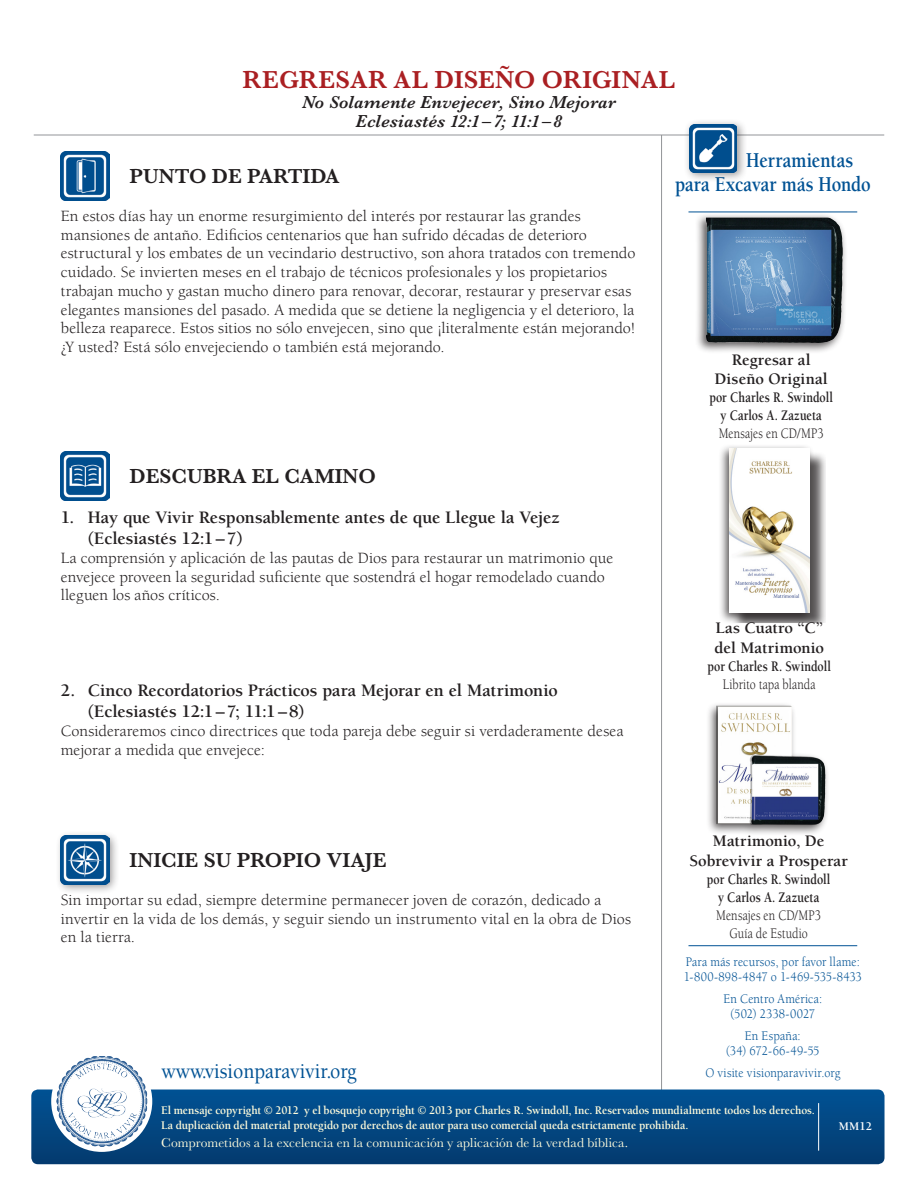
<style>
.page{position:relative;width:918px;height:1188px;background:#fff}
.page>*{position:absolute;margin:0;border:0;box-sizing:border-box;transform-origin:0 0}
.ABC_Page_Title{font:600 25.5px "Baskerville";letter-spacing:.005em;color:#aa1f22}
.t1{font:500 22.05px "Berkeley Std";color:#005294;scale:.9 1}
.t2{font:700 21.75px/24px "Berkeley Std";color:#005294;scale:.85 1}
.ABC_L1_MM_subhead{font:600 21px "Baskerville";color:#231f20}
.Heading_sub-level{font:700 18px/21px "Berkeley Std";letter-spacing:-.005em;color:#231f20}
.Page_Subtitle{font:italic 600 18px "Baskerville";letter-spacing:.01em;color:#231f20}
.t3{font:700 16.5px/19.5px "Berkeley Std";letter-spacing:.005em;color:#231f20;text-align:center}
.Body_Copy{font:16.2px/18.8px "Berkeley Std";letter-spacing:.005em;color:#231f20}
.Head{font:16.2px/18.8px "Berkeley Std";letter-spacing:.005em;color:#231f20}
.t4{font:700 15px/18px "Berkeley Std";letter-spacing:-.005em;color:#231f20;text-align:center;scale:.8 1}
.t5{font:15px/18px "Berkeley Std";letter-spacing:.005em;color:#231f20;text-align:center;scale:.8 1}
.t6{font:13.5px/15px "Berkeley Std";letter-spacing:.015em;color:#005294;text-align:center;scale:.9 1}
.t7{font:13.5px "Baskerville";letter-spacing:.005em;color:#fffcdc}
.t8{font:700 12px/15px "Berkeley Std";letter-spacing:-.01em;color:#fffcdc;scale:.95 1}
._1_Product_Name{font:700 12px "Berkeley Std";color:#fff}
</style>
<div class="page">
<hr style="left:661px;top:135px;width:1px;height:962px;background:#939598">
<hr style="left:34px;top:135px;width:850px;height:1px;background:#939598">
<div style="left:31px;top:1090px;width:854px;height:74px;background:linear-gradient(to bottom,#015294,#043b6f);border-radius:7px"></div>
<div style="left:51px;top:1051px;width:101px;height:101px;background:#fff;border-radius:50%"></div>
<img style="left:56px;top:1056px;width:91px;height:91px">
<hr style="left:818px;top:1103px;width:1px;height:48px;background:#fff">
<hr style="left:688px;top:212px;width:169px;height:1px;background:#005294">
<hr style="left:688px;top:945px;width:169px;height:1px;background:#005294">
<div style="left:684px;top:118px;width:63px;height:65px;background:#231f20;opacity:.45"></div>
<img style="left:690px;top:124px;width:47px;height:49px">
<div style="left:695px;top:213px;width:153px;height:141px;background:#231f20;opacity:.75"></div>
<img style="left:705px;top:218px;width:138px;height:126px">
<img style="left:61px;top:152px;width:48px;height:48px">
<img style="left:61px;top:452px;width:48px;height:48px">
<div style="left:55px;top:830px;width:65px;height:65px;background:#231f20;opacity:.45"></div>
<img style="left:61px;top:836px;width:48px;height:48px">
<div style="left:718px;top:443px;width:97px;height:181px;background:#231f20;opacity:.75"></div>
<div style="left:731px;top:451px;width:95px;height:172px;background:#231f20;opacity:.75"></div>
<img style="left:729px;top:449px;width:80px;height:164px">
<div style="left:705px;top:702px;width:125px;height:134px;background:#231f20;opacity:.75"></div>
<img style="left:716px;top:706px;width:110px;height:123px">
<p class="ABC_Page_Title" style="left:243px;top:65px;width:434px">REGRESAR AL DISEÑO ORIGINAL</p>
<p class="Page_Subtitle" style="left:302px;top:92px;width:315px">No Solamente Envejecer, Sino Mejorar</p>
<p class="Page_Subtitle" style="left:356px;top:111px;width:208px">Eclesiastés 12:1–7; 11:1 – 8</p>
<p class="ABC_L1_MM_subhead" style="left:130px;top:164px;width:212px">PUNTO DE PARTIDA</p>
<p class="Body_Copy" style="left:61px;top:207px;width:576px">En estos días hay un enorme resurgimiento del interés por restaurar las grandes mansiones de antaño. Edificios centenarios que han sufrido décadas de deterioro estructural y los embates de un vecindario destructivo, son ahora tratados con tremendo cuidado. Se invierten meses en el trabajo de técnicos profesionales y los propietarios trabajan mucho y gastan mucho dinero para renovar, decorar, restaurar y preservar esas elegantes mansiones del pasado. A medida que se detiene la negligencia y el deterioro, la belleza reaparece. Estos sitios no sólo envejecen, sino que ¡literalmente están mejorando! ¿Y usted? Está sólo envejeciendo o también está mejorando.</p>
<p class="ABC_L1_MM_subhead" style="left:129px;top:464px;width:248px">DESCUBRA EL CAMINO</p>
<p class="Heading_sub-level" style="left:88px;top:507px;width:473px;text-indent:-27px">1. Hay que Vivir Responsablemente antes de que Llegue la Vejez (Eclesiastés 12:1–7)</p>
<p class="Body_Copy" style="left:61px;top:549px;width:554px">La comprensión y aplicación de las pautas de Dios para restaurar un matrimonio que envejece proveen la seguridad suficiente que sostendrá el hogar remodelado cuando lleguen los años críticos.</p>
<p class="Heading_sub-level" style="left:88px;top:680px;width:471px;text-indent:-27px">2. Cinco Recordatorios Prácticos para Mejorar en el Matrimonio (Eclesiastés 12:1–7; 11:1–8)</p>
<p class="Body_Copy" style="left:61px;top:722px;width:564px">Consideraremos cinco directrices que toda pareja debe seguir si verdaderamente desea mejorar a medida que envejece:</p>
<p class="ABC_L1_MM_subhead" style="left:130px;top:848px;width:258px">INICIE SU PROPIO VIAJE</p>
<p class="Head" style="left:61px;top:891px;width:572px">Sin importar su edad, siempre determine permanecer joven de corazón, dedicado a invertir en la vida de los demás, y seguir siendo un instrumento vital en la obra de Dios en la tierra.</p>
<h2 class="t1" style="left:162px;top:1058px;width:218px">www.visionparavivir.org</h2>
<h3 class="t2" style="left:675px;top:149px;width:232px;text-indent:71px">Herramientas para Excavar más Hondo</h3>
<p class="t3" style="left:715px;top:350px;width:115px">Regresar al<br>Diseño Original</p>
<p class="t4" style="left:709px;top:389px;width:156px">por Charles R. Swindoll y Carlos A. Zazueta</p>
<p class="t5" style="left:719px;top:425px;width:132px">Mensajes en CD/MP3</p>
<p class="t3" style="left:715px;top:619px;width:111px;text-align:left">Las Cuatro “C” del Matrimonio</p>
<p class="t4" style="left:708px;top:657px;width:156px">por Charles R. Swindoll</p>
<p class="t5" style="left:723px;top:675px;width:117px">Librito tapa blanda</p>
<p class="t3" style="left:689px;top:831px;width:160px">Matrimonio, De<br>Sobrevivir a Prosperar</p>
<p class="t4" style="left:707px;top:870px;width:156px">por Charles R. Swindoll y Carlos A. Zazueta</p>
<p class="t5" style="left:716px;top:906px;width:133px">Mensajes en CD/MP3<br>Guía de Estudio</p>
<p class="t6" style="left:684px;top:955px;width:199px;text-align:left">Para más recursos, por favor llame:<br>1-800-898-4847 o 1-469-535-8433</p>
<p class="t6" style="left:724px;top:991px;width:111px">En Centro América: (502) 2338-0027</p>
<p class="t6" style="left:726px;top:1028px;width:105px">En España:<br>(34) 672-66-49-55</p>
<p class="t6" style="left:705px;top:1065px;width:152px">O visite visionparavivir.org</p>
<p class="t8" style="left:161px;top:1103px;width:690px">El mensaje copyright © 2012 y el bosquejo copyright © 2013 por Charles R. Swindoll, Inc. Reservados mundialmente todos los derechos.<br>La duplicación del material protegido por derechos de autor para uso comercial queda estrictamente prohibida.</p>
<p class="t7" style="left:161px;top:1135px;width:468px">Comprometidos a la excelencia en la comunicación y aplicación de la verdad bíblica.</p>
<p class="_1_Product_Name" style="left:839px;top:1120px;width:35px">MM12</p>
</div>
